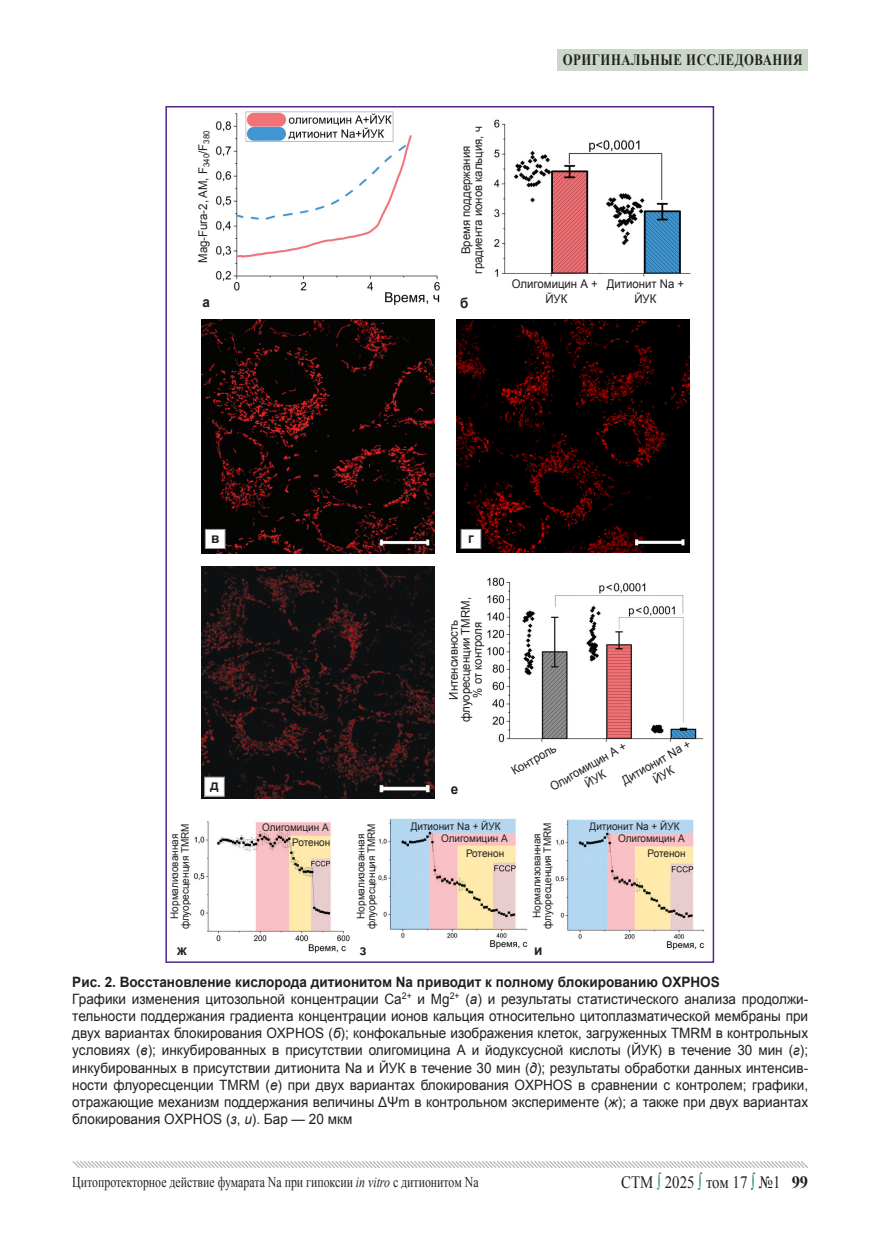
<style>
.page{position:relative;width:872px;height:1234px;background:#fff}
.page>*{position:absolute;margin:0;border:0;box-sizing:border-box;transform-origin:0 0}
.t1{font:17.4px "Times New Roman";color:#231f20;scale:.86 1}
.t2{font:700 15.75px "Times New Roman";letter-spacing:.04em;color:#231f20;scale:.81 1}
.t3{font:15px "Times New Roman";color:#231f20;scale:.79 1}
.t4{font:14.25px/17.1px "Arial";color:#231f20;scale:.95 1}
.t5{font:700 14.25px "Arial";color:#231f20;scale:.95 1}
.t6{font:12px/14.4px "Arial";color:#231f20;text-align:center;scale:.95 1}
.t7{font:10.5px/10.5px "Arial";color:#231f20;text-align:center;scale:.95 1}
.s1{font-family:"Times New Roman"}
.s2{font-weight:700}
.s3{font-style:italic}
.s4{color:#127c43}
</style>
<div class="page">
<svg style="left:72px;top:1161px;width:736px;height:7px"></svg>
<div style="left:557px;top:49px;width:251px;height:21px;background:#cbd8c9"></div>
<img style="left:215px;top:111px;width:225px;height:193px">
<img style="left:493px;top:119px;width:198px;height:158px">
<img style="left:201px;top:319px;width:233px;height:234px">
<img style="left:456px;top:319px;width:233px;height:233px">
<img style="left:201px;top:566px;width:233px;height:233px">
<img style="left:487px;top:577px;width:215px;height:166px">
<div style="left:205px;top:529px;width:20px;height:19px;background:#fff"></div>
<div style="left:205px;top:529px;width:20px;height:20px;border:1px solid #8b8d90"></div>
<div style="left:205px;top:777px;width:19px;height:19px;background:#fff"></div>
<div style="left:204px;top:776px;width:21px;height:20px;border:1px solid #8b8d90"></div>
<div style="left:461px;top:529px;width:20px;height:19px;background:#fff"></div>
<div style="left:461px;top:529px;width:20px;height:20px;border:1px solid #8b8d90"></div>
<img style="left:193px;top:821px;width:157px;height:132px">
<img style="left:378px;top:818px;width:150px;height:130px">
<img style="left:555px;top:819px;width:150px;height:129px">
<p class="t6" style="left:196px;top:263px;width:141px;rotate:-90deg">Mag<span class="s1">-</span>Fura-2, AM, F<sub>340</sub>/F<sub>380</sub></p>
<p class="t6" style="left:460px;top:273px;width:156px;line-height:12px;rotate:-90deg">Время поддержания градиента ионов кальция, ч</p>
<p class="t5" style="left:202px;top:292px;width:9px">а</p>
<p class="t5" style="left:460px;top:294px;width:10px">б</p>
<p class="t2" style="left:563px;top:48px;width:297px">оригинальные исследования</p>
<p class="t6" style="left:512px;top:277px;width:92px">Олигомицин А +<br>ЙУК</p>
<p class="t6" style="left:606px;top:277px;width:83px">Дитионит Na +<br>ЙУК</p>
<p class="t5" style="left:211px;top:528px;width:10px">в</p>
<p class="t5" style="left:210px;top:775px;width:11px">д</p>
<p class="t5" style="left:468px;top:528px;width:7px">г</p>
<p class="t6" style="left:448px;top:722px;width:133px;line-height:12px;rotate:-90deg">Интенсивность флуоресценции TMRM, % от контроля</p>
<p class="t5" style="left:451px;top:779px;width:9px">е</p>
<p class="t6" style="left:619px;top:775px;width:83px;rotate:-30deg">Дитионит Na +<br>ЙУК</p>
<p class="t6" style="left:547px;top:781px;width:92px;rotate:-30deg">Олигомицин А +<br>ЙУК</p>
<p class="t6" style="left:509px;top:765px;width:54px;rotate:-30deg">Контроль</p>
<p class="t7" style="left:169px;top:929px;width:113px;rotate:-90deg">Нормализованная флуоресценция TMRM</p>
<p class="t7" style="left:262px;top:822px;width:72px">Олигомицин А</p>
<p class="t7" style="left:292px;top:837px;width:42px">Ротенон</p>
<p class="t7" style="left:356px;top:929px;width:113px;rotate:-90deg">Нормализованная флуоресценция TMRM</p>
<p class="t7" style="left:411px;top:820px;width:96px">Дитионит Na + ЙУК</p>
<p class="t7" style="left:589px;top:821px;width:96px">Дитионит Na + ЙУК</p>
<p class="t7" style="left:531px;top:928px;width:113px;rotate:-90deg">Нормализованная флуоресценция TMRM</p>
<p class="t7" style="left:441px;top:832px;width:72px">Олигомицин А</p>
<p class="t7" style="left:618px;top:832px;width:72px">Олигомицин А</p>
<p class="t7" style="left:466px;top:847px;width:42px">Ротенон</p>
<p class="t7" style="left:647px;top:847px;width:42px">Ротенон</p>
<p class="t5" style="left:177px;top:940px;width:12px">ж</p>
<p class="t5" style="left:360px;top:940px;width:9px">з</p>
<p class="t5" style="left:534px;top:940px;width:10px">и</p>
<p class="t4" style="left:72px;top:973px;width:776px"><span class="s2">Рис. 2. Восстановление кислорода дитионитом Na приводит к полному блокированию OXPHOS<br></span>Графики изменения цитозольной концентрации Ca<sup>2+</sup> и Mg<sup>2+</sup> (<span class="s3">а</span>) и результаты статистического анализа продолжи&shy;тельности поддержания градиента концентрации ионов кальция относительно цитоплазматической мембраны при двух вариантах блокирования OXPHOS (<span class="s3">б</span>); конфокальные изображения клеток, загруженных TMRM в контрольных условиях (<span class="s3">в</span>); инкубированных в присутствии олигомицина А и йодуксусной кислоты (ЙУК) в течение 30 мин (<span class="s3">г</span>); инкубированных в присутствии дитионита Na и ЙУК в течение 30 мин (<span class="s3">д</span>); результаты обработки данных интенсив&shy;ности флуоресценции TMRM (<span class="s3">е</span>) при двух вариантах блокирования OXPHOS в сравнении с контролем; графики, отражающие механизм поддержания величины ΔΨm в контрольном эксперименте (<span class="s3">ж</span>); а также при двух вариантах блокирования OXPHOS (<span class="s3">з</span>, <span class="s3">и</span>). Бар — 20 мкм</p>
<p class="t3" style="left:72px;top:1171px;width:516px">Цитопротекторное действие фумарата Na при гипоксии <span class="s3">in vitro</span> с дитионитом Na</p>
<p class="t1" style="left:621px;top:1170px;width:219px">СТМ <span class="s4">∫</span> 2025 <span class="s4">∫</span> том 17 <span class="s4">∫</span> №1 <span class="s2">99</span></p>
</div>
